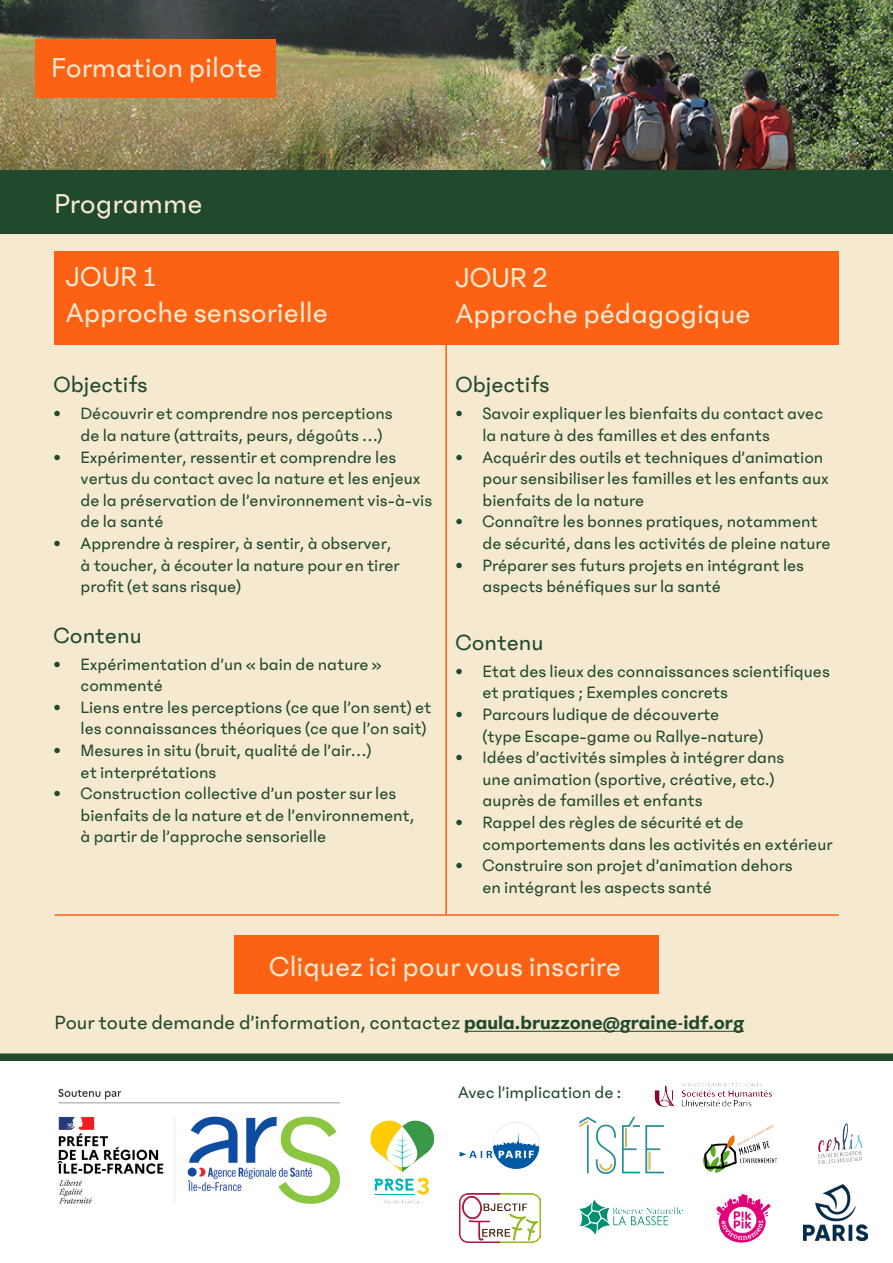
<style>
.page{position:relative;width:893px;height:1263px;background:#fff}
.page>*{position:absolute;margin:0;border:0;box-sizing:border-box;transform-origin:0 0}
.t1{font:30px "Phantom Sans 0.6";color:#f5e9cf}
.t2{font:24px "Phantom Sans 0.6";color:#21492e}
.t3{font:21px "Phantom Sans 0.6";color:#21492e}
.t4{font:18px/21.6px "Phantom Sans 0.6";color:#21492e}
.s1{font-family:"Phantom Sans 0.6 Semibold Graine"}
</style>
<div class="page">
<div style="left:0;top:234px;width:893px;height:827px;background:#f5e9cf"></div>
<img style="left:0;top:0;width:893px;height:170px">
<div style="left:0;top:170px;width:893px;height:64px;background:#21492e"></div>
<div style="left:54px;top:251px;width:784px;height:93px;background:#fd6114"></div>
<hr style="left:445px;top:344px;width:2px;height:570px;background:#fd6114">
<div style="left:35px;top:40px;width:241px;height:58px;background:#fd6114"></div>
<hr style="left:464px;top:1031px;width:280px;height:1px;background:#21492e">
<hr style="left:55px;top:914px;width:784px;height:2px;background:#fd6114">
<div style="left:234px;top:935px;width:424px;height:59px;background:#fd6114"></div>
<img style="left:370px;top:1120px;width:65px;height:84px">
<img style="left:716px;top:1193px;width:55px;height:50px">
<img style="left:703px;top:1125px;width:74px;height:48px">
<img style="left:459px;top:1194px;width:81px;height:48px">
<img style="left:459px;top:1122px;width:81px;height:47px">
<img style="left:580px;top:1199px;width:103px;height:35px">
<img style="left:580px;top:1117px;width:84px;height:57px">
<img style="left:804px;top:1185px;width:63px;height:56px">
<img style="left:818px;top:1123px;width:45px;height:42px">
<img style="left:654px;top:1083px;width:118px;height:24px">
<img style="left:57px;top:1088px;width:283px;height:116px">
<p class="t1" style="left:51px;top:51px;width:213px">Formation pilote</p>
<p class="t1" style="left:54px;top:187px;width:150px">Programme</p>
<p class="t1" style="left:66px;top:260px;width:92px">JOUR 1</p>
<p class="t1" style="left:66px;top:296px;width:264px">Approche sensorielle</p>
<p class="t2" style="left:54px;top:371px;width:96px">Objectifs</p>
<p class="t4" style="left:81px;top:403px;width:314px;text-indent:-27px">• Découvrir et comprendre nos perceptions de la nature (attraits, peurs, dégoûts …)</p>
<p class="t4" style="left:81px;top:446px;width:353px;text-indent:-27px">• Expérimenter, ressentir et comprendre les vertus du contact avec la nature et les enjeux de la préservation de l’environnement vis-à-vis de la santé</p>
<p class="t4" style="left:81px;top:532px;width:320px;text-indent:-27px">• Apprendre à respirer, à sentir, à observer, à toucher, à écouter la nature pour en tirer profit (et sans risque)</p>
<p class="t2" style="left:54px;top:621px;width:90px">Contenu</p>
<p class="t4" style="left:81px;top:653px;width:303px;text-indent:-27px">• Expérimentation d’un « bain de nature » commenté</p>
<p class="t4" style="left:54px;top:696px;width:379px;text-align:right">• Liens entre les perceptions (ce que l’on sent) et les connaissances théoriques (ce que l’on sait)</p>
<p class="t4" style="left:81px;top:739px;width:292px;text-indent:-27px">• Mesures in situ (bruit, qualité de l’air…) et interprétations</p>
<p class="t4" style="left:81px;top:782px;width:335px;text-indent:-27px">• Construction collective d’un poster sur les bienfaits de la nature et de l’environnement, à partir de l’approche sensorielle</p>
<p class="t1" style="left:455px;top:261px;width:94px">JOUR 2</p>
<p class="t1" style="left:455px;top:297px;width:297px">Approche pédagogique</p>
<p class="t2" style="left:455px;top:371px;width:96px">Objectifs</p>
<p class="t4" style="left:482px;top:403px;width:342px;text-indent:-27px">• Savoir expliquer les bienfaits du contact avec la nature à des familles et des enfants</p>
<p class="t4" style="left:482px;top:446px;width:348px;text-indent:-27px">• Acquérir des outils et techniques d’animation pour sensibiliser les familles et les enfants aux bienfaits de la nature</p>
<p class="t4" style="left:482px;top:511px;width:350px;text-indent:-27px">• Connaître les bonnes pratiques, notamment de sécurité, dans les activités de pleine nature</p>
<p class="t4" style="left:482px;top:554px;width:323px;text-indent:-27px">• Préparer ses futurs projets en intégrant les aspects bénéfiques sur la santé</p>
<p class="t2" style="left:455px;top:628px;width:90px">Contenu</p>
<p class="t4" style="left:482px;top:660px;width:349px;text-indent:-27px">• Etat des lieux des connaissances scientifiques et pratiques ; Exemples concrets</p>
<p class="t4" style="left:482px;top:703px;width:282px;text-indent:-27px">• Parcours ludique de découverte<br>(type Escape-game ou Rallye-nature)</p>
<p class="t4" style="left:482px;top:746px;width:303px;text-indent:-27px">• Idées d’activités simples à intégrer dans une animation (sportive, créative, etc.) auprès de familles et enfants</p>
<p class="t4" style="left:482px;top:811px;width:351px;text-indent:-27px">• Rappel des règles de sécurité et de comportements dans les activités en extérieur</p>
<p class="t4" style="left:482px;top:854px;width:312px;text-indent:-27px">• Construire son projet d’animation dehors en intégrant les aspects santé</p>
<p class="t1" style="left:269px;top:949px;width:353px">Cliquez ici pour vous inscrire</p>
<p class="t3" style="left:55px;top:1010px;width:691px">Pour toute demande d’information, contactez <span class="s1">paula.bruzzone@graine-idf.org</span></p>
<p class="t4" style="left:458px;top:1081px;width:165px">Avec l’implication de :</p>
</div>
